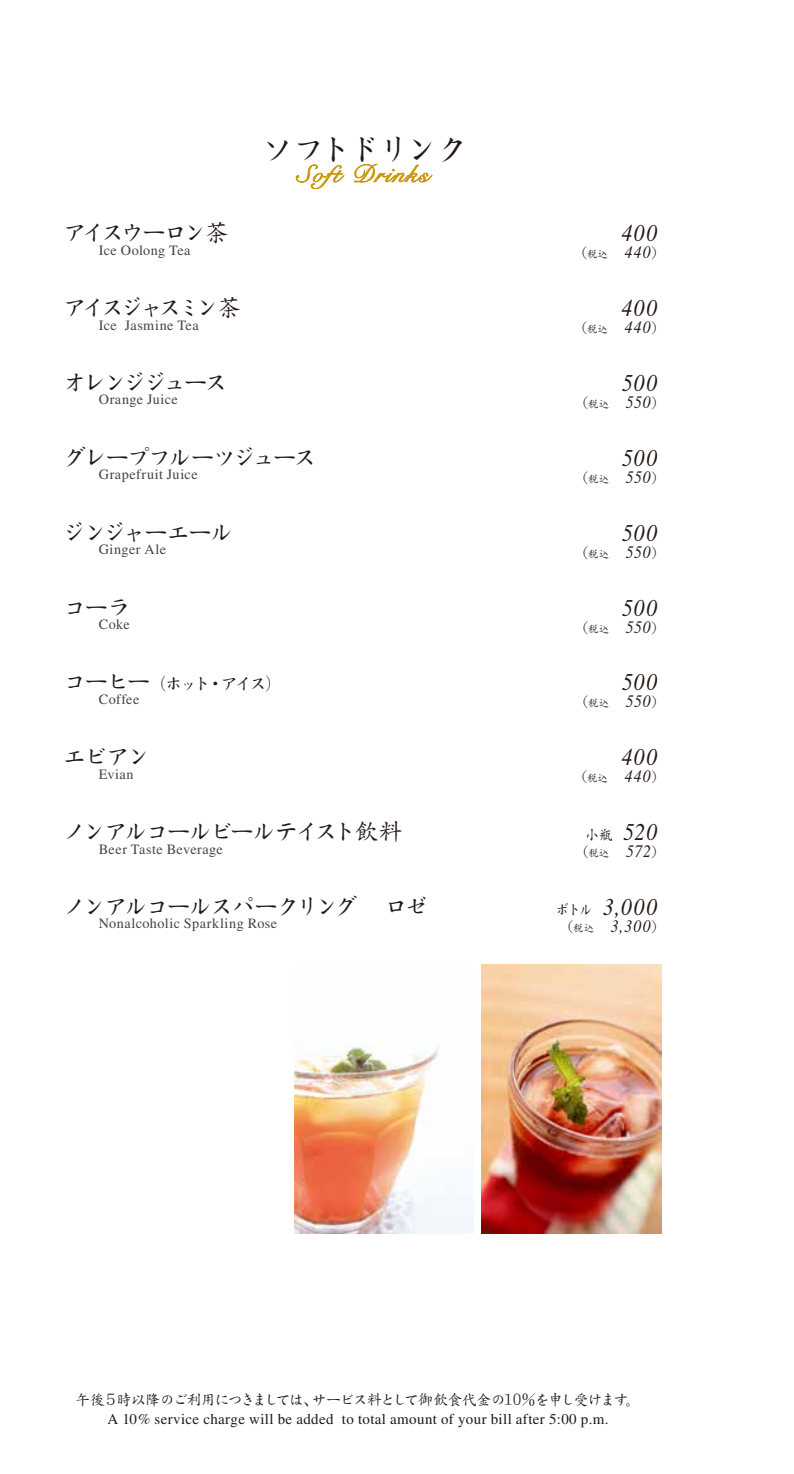
<style>
.page{position:relative;width:794px;height:1474px;background:#fff}
.page>*{position:absolute;margin:0;border:0;box-sizing:border-box;transform-origin:0 0}
.t1{font:32.9px "DF Kai Sho Md WINP RKSJ H";letter-spacing:-.115em;color:#221815}
.t2{font:23.97px "DF Kai Sho Md WINP RKSJ H";letter-spacing:-.105em;color:#221815}
.t3{font:italic 23.97px "Times";letter-spacing:.075em;color:#221815;scale:.9 1}
.t4{font:23.97px "DF Kai Sho Md WINP RKSJ H";letter-spacing:-.135em;color:#221815}
.t5{font:23.97px "DF Kai Sho Md WINP RKSJ H";letter-spacing:-.205em;color:#221815}
.t6{font:23.97px "DF Kai Sho Md WINP RKSJ H";letter-spacing:-.19em;color:#221815}
.t7{font:18.03px "DF Kai Sho Md WINP RKSJ H";letter-spacing:-.195em;color:#221815;scale:.7 1}
.t8{font:italic 17.5px "Times";letter-spacing:.06em;color:#231815;scale:.9 1}
.t9{font:15.05px "Times";letter-spacing:.025em;color:#221815}
.t10{font:15.05px "DF Kai Sho Md WINP RKSJ H";letter-spacing:-.1em;color:#221815}
.t11{font:14.17px "Times";letter-spacing:.03em;color:#474343}
.s1{font-family:"DF Kai Sho Md WINP RKSJ H";font-style:normal;font-size:14.53px}
.s2{font-family:"DF Kai Sho Md WINP RKSJ H";font-style:normal;font-size:11.38px}
.s3{font-size:23.97px}
.s4{font-family:"DF Kai Sho Md WINP RKSJ H";font-style:normal;font-size:15.05px}
</style>
<div class="page">
<svg style="left:296px;top:164px;width:48px;height:25px"></svg>
<svg style="left:354px;top:164px;width:78px;height:18px"></svg>
<img style="left:482px;top:964px;width:179px;height:269px">
<img style="left:294px;top:1045px;width:179px;height:188px">
<h1 class="t1" style="left:262px;top:132px;width:209px">ソフトドリンク</h1>
<h2 class="t6" style="left:63px;top:221px;width:166px">アイスウーロン茶</h2>
<p class="t11" style="left:99px;top:242px;width:93px">Ice Oolong Tea</p>
<h2 class="t3" style="left:621px;top:220px;width:41px">400</h2>
<p class="t8" style="left:574px;top:243px;width:102px"><span class="s1">（</span><span class="s2">税込</span> 440<span class="s1">）</span></p>
<h2 class="t5" style="left:63px;top:295px;width:179px">アイスジャスミン茶</h2>
<p class="t11" style="left:99px;top:317px;width:101px">Ice Jasmine Tea</p>
<h2 class="t3" style="left:621px;top:295px;width:41px">400</h2>
<p class="t8" style="left:574px;top:318px;width:102px"><span class="s1">（</span><span class="s2">税込</span> 440<span class="s1">）</span></p>
<h2 class="t4" style="left:63px;top:370px;width:167px">オレンジジュース</h2>
<h2 class="t3" style="left:622px;top:370px;width:41px">500</h2>
<p class="t11" style="left:99px;top:392px;width:81px">Orange Juice</p>
<p class="t8" style="left:575px;top:392px;width:101px"><span class="s1">（</span><span class="s2">税込</span> 550<span class="s1">）</span></p>
<h2 class="t4" style="left:63px;top:445px;width:256px">グレープフルーツジュース</h2>
<h2 class="t3" style="left:622px;top:444px;width:41px">500</h2>
<p class="t11" style="left:99px;top:466px;width:101px">Grapefruit Juice</p>
<p class="t8" style="left:575px;top:467px;width:101px"><span class="s1">（</span><span class="s2">税込</span> 550<span class="s1">）</span></p>
<h2 class="t2" style="left:63px;top:520px;width:172px">ジンジャーエール</h2>
<h2 class="t3" style="left:622px;top:519px;width:41px">500</h2>
<p class="t11" style="left:99px;top:541px;width:69px">Ginger Ale</p>
<p class="t8" style="left:575px;top:542px;width:101px"><span class="s1">（</span><span class="s2">税込</span> 550<span class="s1">）</span></p>
<h2 class="t4" style="left:63px;top:595px;width:69px">コーラ</h2>
<h2 class="t3" style="left:622px;top:594px;width:41px">500</h2>
<p class="t11" style="left:99px;top:616px;width:33px">Coke</p>
<p class="t8" style="left:575px;top:617px;width:101px"><span class="s1">（</span><span class="s2">税込</span> 550<span class="s1">）</span></p>
<p class="t7" style="left:63px;top:675px;width:309px"><span class="s3">コーヒー</span> (ホット・アイス）</p>
<h2 class="t3" style="left:622px;top:669px;width:41px">500</h2>
<p class="t11" style="left:99px;top:691px;width:42px">Coffee</p>
<p class="t8" style="left:575px;top:692px;width:101px"><span class="s1">（</span><span class="s2">税込</span> 550<span class="s1">）</span></p>
<h2 class="t4" style="left:63px;top:744px;width:89px">エビアン</h2>
<h2 class="t3" style="left:621px;top:744px;width:41px">400</h2>
<p class="t11" style="left:99px;top:766px;width:36px">Evian</p>
<p class="t8" style="left:574px;top:766px;width:102px"><span class="s1">（</span><span class="s2">税込</span> 440<span class="s1">）</span></p>
<h2 class="t2" style="left:63px;top:819px;width:341px">ノンアルコールビールテイスト飲料</h2>
<p class="t11" style="left:99px;top:840px;width:126px">Beer Taste Beverage</p>
<h2 class="t3" style="left:585px;top:819px;width:81px"><span class="s4">小瓶</span> 520</h2>
<p class="t8" style="left:575px;top:841px;width:101px"><span class="s1">（</span><span class="s2">税込</span> 572<span class="s1">）</span></p>
<h2 class="t2" style="left:63px;top:894px;width:393px">ノンアルコールスパークリング　ロゼ　</h2>
<p class="t11" style="left:99px;top:915px;width:180px">Nonalcoholic Sparkling Rose</p>
<h2 class="t3" style="left:556px;top:893px;width:114px"><span class="s4">ボトル</span> 3,000</h2>
<p class="t8" style="left:560px;top:916px;width:118px"><span class="s1">（</span><span class="s2">税込</span> 3,300<span class="s1">）</span></p>
<p class="t10" style="left:75px;top:1391px;width:567px">午後５時以降のご利用につきましては、サービス料として御飲食代金の10％を申し受けます。</p>
<p class="t9" style="left:108px;top:1410px;width:502px">A 10% service charge will be added to total amount of your bill after 5:00 p.m.</p>
</div>
